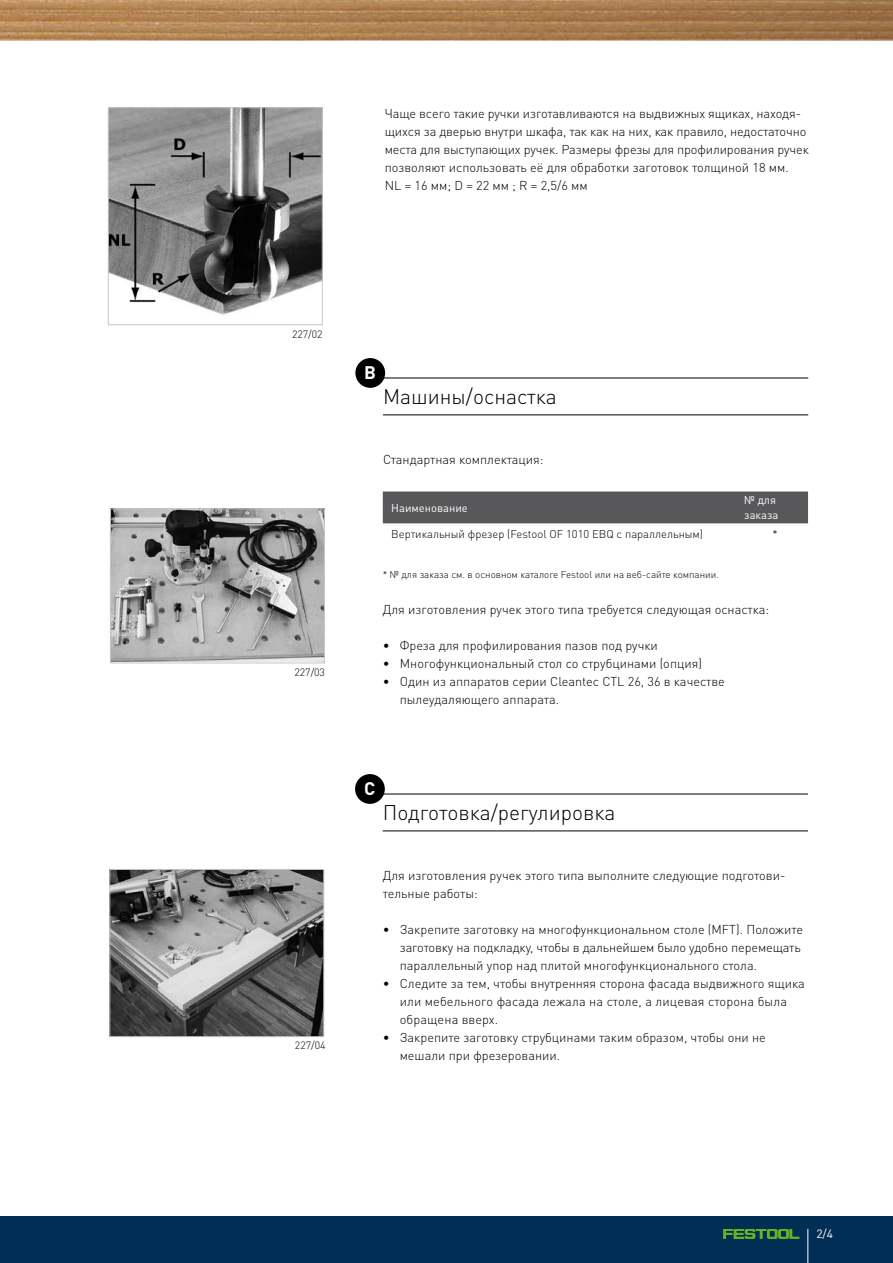
<style>
.page{position:relative;width:893px;height:1263px;background:#fff}
.page>*{position:absolute;margin:0;border:0;box-sizing:border-box;transform-origin:0 0}
.t1{font:300 21px "DIN Pro";color:#000}
.t2{font:700 18px "DIN Pro";color:#fff}
.t3{font:300 12.75px/18px "DIN Pro";color:#000}
.t4{font:12px "DIN Pro";color:#fff}
.t5{font:300 11.25px "DIN Pro";color:#000}
.t6{font:11.25px/15px "DIN Pro";color:#fff}
.t7{font:300 10.65px "DIN Pro";letter-spacing:-.005em;color:#000}
.t8{font:300 9.75px "DIN Pro";color:#000}
</style>
<div class="page">
<div style="left:0;top:1216px;width:893px;height:47px;background:#002e54"></div>
<img style="left:0;top:0;width:893px;height:41px">
<svg style="left:723px;top:1229px;width:76px;height:10px"></svg>
<hr style="left:807px;top:1229px;width:1px;height:34px;background:#fff">
<div style="left:355px;top:358px;width:30px;height:30px;background:#000;border-radius:50%"></div>
<hr style="left:383px;top:378px;width:425px;height:1px;background:#000">
<hr style="left:383px;top:414px;width:425px;height:1px;background:#000">
<div style="left:383px;top:491px;width:425px;height:33px;background:#58585a"></div>
<img style="left:110px;top:109px;width:211px;height:206px">
<div style="left:108px;top:107px;width:215px;height:218px;border:1px solid #c5c6c8"></div>
<div style="left:355px;top:774px;width:30px;height:30px;background:#000;border-radius:50%"></div>
<hr style="left:383px;top:794px;width:425px;height:1px;background:#000">
<hr style="left:383px;top:830px;width:425px;height:1px;background:#000">
<img style="left:112px;top:511px;width:211px;height:150px">
<div style="left:110px;top:509px;width:215px;height:154px;border:1px solid #c5c6c8"></div>
<img style="left:111px;top:871px;width:211px;height:164px">
<div style="left:109px;top:869px;width:215px;height:168px;border:1px solid #c5c6c8"></div>
<p class="t3" style="left:385px;top:104px;width:425px">Чаще всего такие ручки изготавливаются на выдвижных ящиках, находя&shy;щихся за дверью внутри шкафа, так как на них, как правило, недостаточно места для выступающих ручек. Размеры фрезы для профилирования ручек позволяют использовать её для обработки заготовок толщиной 18 мм.<br>NL = 16 мм; D = 22 мм ; R = 2,5/6 мм</p>
<p class="t7" style="left:292px;top:326px;width:32px">227/02</p>
<p class="t7" style="left:294px;top:664px;width:32px">227/03</p>
<p class="t7" style="left:295px;top:1038px;width:32px">227/04</p>
<h2 class="t2" style="left:364px;top:360px;width:13px">B</h2>
<h1 class="t1" style="left:383px;top:382px;width:175px">Машины/оснастка</h1>
<p class="t3" style="left:383px;top:450px;width:162px">Стандартная комплектация:</p>
<p class="t6" style="left:391px;top:500px;width:78px">Наименование</p>
<p class="t6" style="left:744px;top:492px;width:36px">№ для заказа</p>
<p class="t5" style="left:391px;top:526px;width:313px">Вертикальный фрезер (Festool OF 1010 EBQ с параллельным)</p>
<p class="t5" style="left:772px;top:526px;width:7px">*</p>
<p class="t8" style="left:383px;top:568px;width:338px">* № для заказа см. в основном каталоге Festool или на веб-сайте компании.</p>
<p class="t3" style="left:383px;top:600px;width:388px">Для изготовления ручек этого типа требуется следующая оснастка:</p>
<p class="t3" style="left:383px;top:636px;width:277px">• Фреза для профилирования пазов под ручки</p>
<p class="t3" style="left:383px;top:654px;width:321px">• Многофункциональный стол со струбцинами (опция)</p>
<p class="t3" style="left:400px;top:672px;width:327px;text-indent:-17px">• Один из аппаратов серии Cleantec CTL 26, 36 в качестве пылеудаляющего аппарата.</p>
<h2 class="t2" style="left:364px;top:776px;width:13px">C</h2>
<h1 class="t1" style="left:383px;top:798px;width:234px">Подготовка/регулировка</h1>
<p class="t3" style="left:383px;top:866px;width:404px">Для изготовления ручек этого типа выполните следующие подготови&shy;тельные работы:</p>
<p class="t3" style="left:400px;top:920px;width:405px;text-indent:-17px">• Закрепите заготовку на многофункциональном столе (MFT). Положите заготовку на подкладку, чтобы в дальнейшем было удобно перемещать параллельный упор над плитой многофункционального стола.</p>
<p class="t3" style="left:400px;top:974px;width:407px;text-indent:-17px">• Следите за тем, чтобы внутренняя сторона фасада выдвижного ящика или мебельного фасада лежала на столе, а лицевая сторона была обращена вверх.</p>
<p class="t3" style="left:400px;top:1028px;width:368px;text-indent:-17px">• Закрепите заготовку струбцинами таким образом, чтобы они не мешали при фрезеровании.</p>
<p class="t4" style="left:816px;top:1225px;width:18px">2/4</p>
</div>
